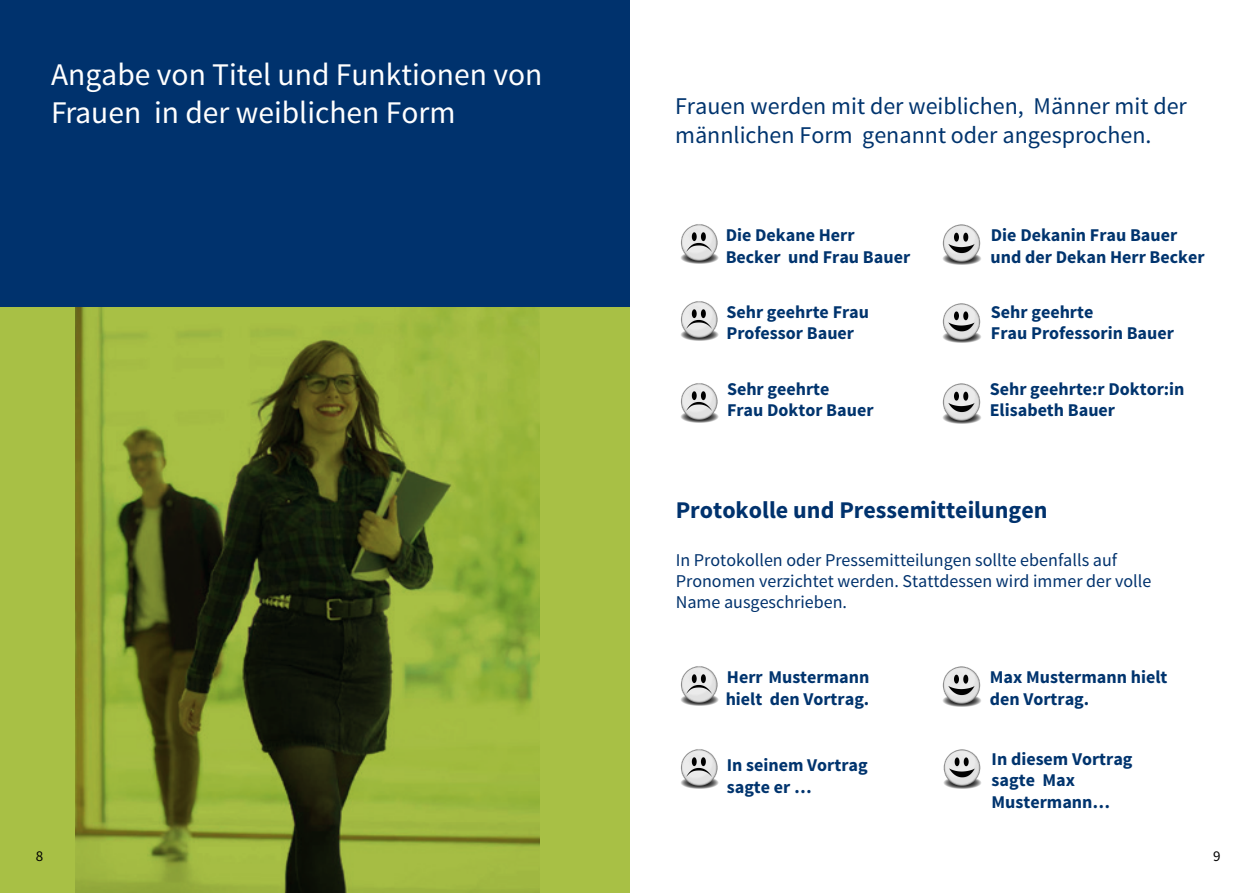
<style>
.page{position:relative;width:1259px;height:893px;background:#fff}
.page>*{position:absolute;margin:0;border:0;box-sizing:border-box;transform-origin:0 0}
.t1{font:31.5px/37.8px "Source Sans Pro";color:#fff}
.t2{font:24px/28.8px "Source Sans Pro";color:#00346e}
.t3{font:700 24px "Source Sans Pro";color:#00326d}
.t4{font:700 18px/21.6px "Source Sans Pro";color:#00346e}
.t5{font:18px/21.3px "Source Sans Pro";color:#00326d}
.t6{font:15px "Source Sans Pro";color:#000}
</style>
<div class="page">
<div style="left:0;top:0;width:629px;height:893px;background:#a8c045"></div>
<img style="left:75px;top:306px;width:465px;height:587px">
<div style="left:0;top:0;width:629px;height:306px;background:#00326d"></div>
<img style="left:942px;top:303px;width:39px;height:40px">
<img style="left:942px;top:383px;width:39px;height:41px">
<img style="left:942px;top:224px;width:39px;height:40px">
<img style="left:943px;top:749px;width:38px;height:40px">
<img style="left:942px;top:666px;width:39px;height:40px">
<img style="left:681px;top:383px;width:38px;height:40px">
<img style="left:681px;top:301px;width:38px;height:40px">
<img style="left:681px;top:224px;width:38px;height:40px">
<img style="left:681px;top:749px;width:38px;height:40px">
<img style="left:681px;top:666px;width:38px;height:40px">
<h1 class="t1" style="left:51px;top:57px;width:493px">Angabe von Titel und Funktionen von<br>Frauen in der weiblichen Form</h1>
<h2 class="t2" style="left:675px;top:92px;width:513px">Frauen werden mit der weiblichen, Männer mit der männlichen Form genannt oder angesprochen.</h2>
<p class="t4" style="left:725px;top:225px;width:186px">Die Dekane Herr<br>Becker und Frau Bauer</p>
<p class="t4" style="left:990px;top:225px;width:215px">Die Dekanin Frau Bauer und der Dekan Herr Becker</p>
<p class="t4" style="left:726px;top:302px;width:144px">Sehr geehrte Frau<br>Professor Bauer</p>
<p class="t4" style="left:991px;top:301px;width:185px">Sehr geehrte<br>Frau Professorin Bauer</p>
<p class="t4" style="left:727px;top:379px;width:148px;line-height:21px">Sehr geehrte<br>Frau Doktor Bauer</p>
<p class="t4" style="left:989px;top:379px;width:196px">Sehr geehrte:r Doktor:in<br>Elisabeth Bauer</p>
<h2 class="t3" style="left:675px;top:494px;width:373px">Protokolle und Pressemitteilungen</h2>
<p class="t5" style="left:675px;top:549px;width:477px">In Protokollen oder Pressemitteilungen sollte ebenfalls auf<br>Pronomen verzichtet werden. Stattdessen wird immer der volle<br>Name ausgeschrieben.</p>
<p class="t4" style="left:725px;top:667px;width:145px">Herr Mustermann hielt den Vortrag.</p>
<p class="t4" style="left:727px;top:755px;width:142px">In seinem Vortrag sagte er …</p>
<p class="t4" style="left:989px;top:667px;width:179px">Max Mustermann hielt den Vortrag.</p>
<p class="t4" style="left:991px;top:748px;width:142px">In diesem Vortrag sagte Max<br>Mustermann…</p>
<p class="t6" style="left:36px;top:847px;width:9px">8</p>
<p class="t6" style="left:1213px;top:847px;width:9px">9</p>
</div>
